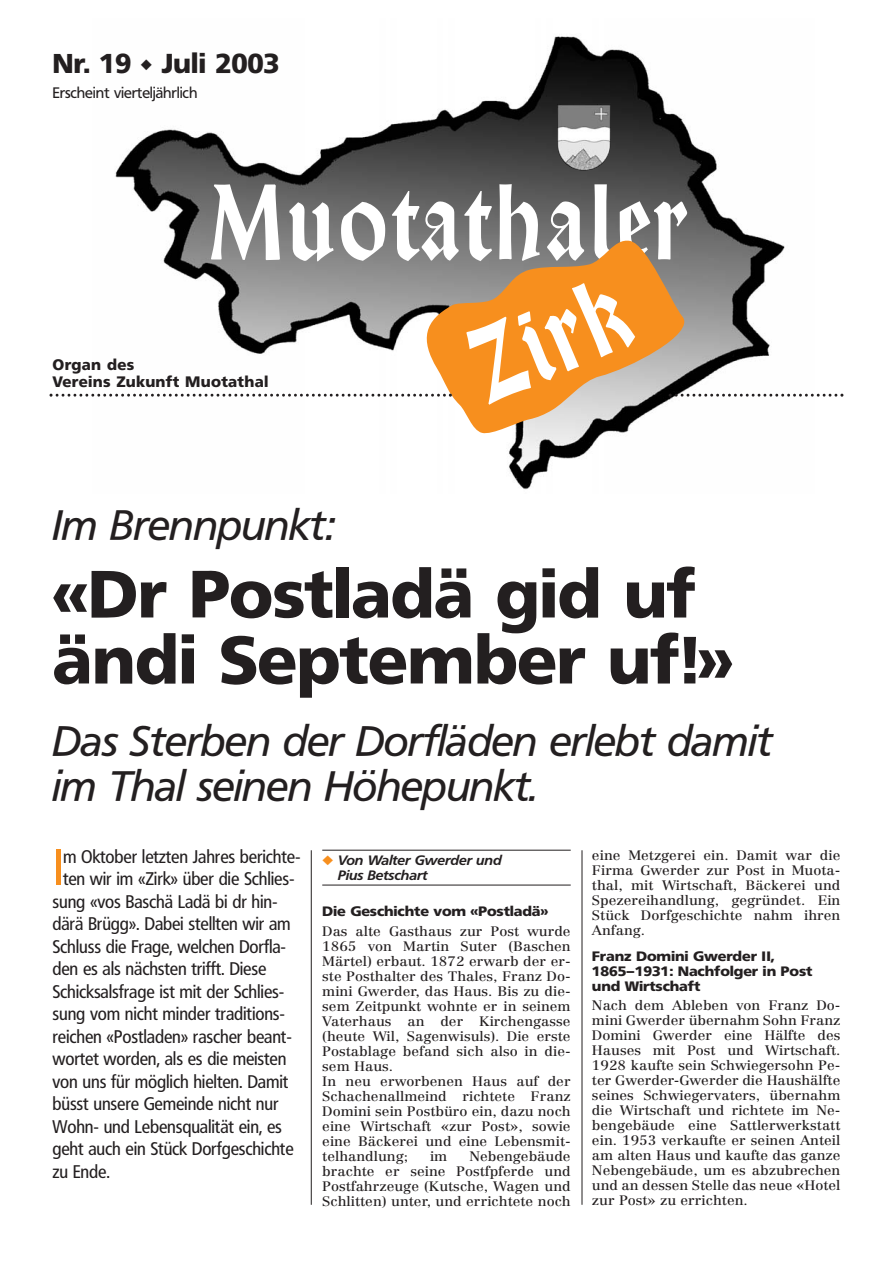
<style>
.page{position:relative;width:893px;height:1263px;background:#fff}
.page>*{position:absolute;margin:0;border:0;box-sizing:border-box;transform-origin:0 0}
.t1{font:500 105.6px "WA19";letter-spacing:.05em;color:#fff;scale:.81 1}
.t2{font:700 66px/66px "FR23";color:#231f20}
.t3{font:condensed 49.8px "FR23";color:#f78f1e;scale:1.05 1}
.t4{font:italic 42px/45px "FR23";color:#231f20}
.t5{font:700 27px "FR23";color:#231f20}
.t6{font:condensed 18px "FR23";letter-spacing:.005em;color:#231f20;scale:1.05 1}
.t7{font:700 15px/16.5px "FR23";letter-spacing:.03em;color:#231f20}
.t8{font:15px "FR23";color:#231f20}
.t9{font:13.5px/15px "Centennial";color:#231f20;text-align:justify;scale:1.07 1}
.t10{font:700 13.5px/15px "FR23";color:#231f20;scale:1.07 1}
.t11{font:italic 500 13.5px/15px "FR23";color:#231f20;scale:1.07 1}
.s1{color:#f78f1e}
</style>
<div class="page">
<img style="left:92px;top:36px;width:721px;height:454px">
<svg style="left:420px;top:238px;width:277px;height:197px;background:#d09a5e"></svg>
<img style="left:557px;top:145px;width:54px;height:26px">
<svg style="left:50px;top:394px;width:402px;height:3px"></svg>
<svg style="left:669px;top:394px;width:174px;height:3px"></svg>
<hr style="left:322px;top:850px;width:249px;height:1px;background:#231f20">
<hr style="left:322px;top:885px;width:249px;height:1px;background:#231f20">
<hr style="left:311px;top:850px;width:1px;height:355px;background:#231f20">
<hr style="left:582px;top:850px;width:1px;height:355px;background:#231f20">
<h3 class="t5" style="left:53px;top:52px;width:228px">Nr. 19 ◆ Juli 2003</h3>
<p class="t8" style="left:53px;top:87px;width:146px">Erscheint vierteljährlich</p>
<h1 class="t1" style="left:211px;top:183px;width:588px">Muotathaler</h1>
<h1 class="t1" style="left:461px;top:334px;width:199px;rotate:-23deg">Zirk</h1>
<p class="t7" style="left:53px;top:358px;width:217px">Organ des<br>Vereins Zukunft Muotathal</p>
<h3 class="t4" style="left:53px;top:506px;width:283px">Im Brennpunkt:</h3>
<h2 class="t2" style="left:53px;top:567px;width:681px">«Dr Postladä gid uf ändi September uf!»</h2>
<h3 class="t4" style="left:53px;top:722px;width:721px">Das Sterben der Dorfläden erlebt damit im Thal seinen Höhepunkt.</h3>
<h3 class="t3" style="left:53px;top:847px;width:11px">I</h3>
<h3 class="t6" style="left:63px;top:849px;width:228px">m Oktober letzten Jahres berichte-</h3>
<p class="t9" style="left:592px;top:849px;width:234px">eine Metzgerei ein. Damit war die Firma Gwerder zur Post in Muota&shy;thal, mit Wirtschaft, Bäckerei und Spezereihandlung, gegründet. Ein Stück Dorfgeschichte nahm ihren Anfang.</p>
<p class="t10" style="left:592px;top:950px;width:207px">Franz Domini Gwerder II,<br>1865–1931: Nachfolger in Post und Wirtschaft</p>
<p class="t9" style="left:592px;top:999px;width:234px">Nach dem Ableben von Franz Do&shy;mini Gwerder übernahm Sohn Franz Domini Gwerder eine Hälfte des Hauses mit Post und Wirtschaft.<br>1928 kaufte sein Schwiegersohn Pe&shy;ter Gwerder-Gwerder die Haushälfte seines Schwiegervaters, übernahm die Wirtschaft und richtete im Ne&shy;bengebäude eine Sattlerwerkstatt ein. 1953 verkaufte er seinen Anteil am alten Haus und kaufte das ganze Nebengebäude, um es abzubrechen und an dessen Stelle das neue «Hotel zur Post» zu errichten.</p>
<p class="t11" style="left:338px;top:854px;width:155px;text-indent:-16px"><span class="s1">◆</span> Von Walter Gwerder und<br>Pius Betschart</p>
<p class="t10" style="left:322px;top:905px;width:213px">Die Geschichte vom «Postladä»</p>
<p class="t9" style="left:322px;top:924px;width:234px;text-align:left">Das alte Gasthaus zur Post wurde<br>1865 von Martin Suter (Baschen<br>Märtel) erbaut. 1872 erwarb der er&shy;ste Posthalter des Thales, Franz Do&shy;mini Gwerder, das Haus. Bis zu die&shy;sem Zeitpunkt wohnte er in seinem<br>Vaterhaus an der Kirchengasse (heute Wil, Sagenwisuls). Die erste<br>Postablage befand sich also in die&shy;sem Haus.<br>In neu erworbenen Haus auf der<br>Schachenallmeind richtete Franz<br>Domini sein Postbüro ein, dazu noch eine Wirtschaft «zur Post», sowie eine Bäckerei und eine Lebensmit&shy;telhandlung;</p>
<h3 class="t6" style="left:63px;top:871px;width:222px">ten wir im «Zirk» über die Schlies-</h3>
<h3 class="t6" style="left:53px;top:894px;width:216px">sung «vos Baschä Ladä bi dr hin-</h3>
<h3 class="t6" style="left:53px;top:916px;width:228px">därä Brügg». Dabei stellten wir am</h3>
<h3 class="t6" style="left:53px;top:939px;width:224px">Schluss die Frage, welchen Dorfla-</h3>
<h3 class="t6" style="left:53px;top:961px;width:205px">den es als nächsten trifft. Diese</h3>
<h3 class="t6" style="left:53px;top:984px;width:222px">Schicksalsfrage ist mit der Schlies-</h3>
<h3 class="t6" style="left:53px;top:1006px;width:223px">sung vom nicht minder traditions-</h3>
<h3 class="t6" style="left:53px;top:1029px;width:229px">reichen «Postladen» rascher beant-</h3>
<h3 class="t6" style="left:53px;top:1051px;width:224px">wortet worden, als es die meisten</h3>
<h3 class="t6" style="left:53px;top:1074px;width:226px">von uns für möglich hielten. Damit</h3>
<h3 class="t6" style="left:53px;top:1096px;width:217px">büsst unsere Gemeinde nicht nur</h3>
<h3 class="t6" style="left:53px;top:1119px;width:220px">Wohn- und Lebensqualität ein, es</h3>
<h3 class="t6" style="left:53px;top:1141px;width:231px">geht auch ein Stück Dorfgeschichte</h3>
<h3 class="t6" style="left:53px;top:1164px;width:56px">zu Ende.</h3>
<p class="t9" style="left:322px;top:1149px;width:234px;text-indent:147px">Nebengebäude brachte er seine Postfpferde und Postfahrzeuge (Kutsche, Wagen und Schlitten) unter, und errichtete noch</p>
<p class="t9" style="left:430px;top:1149px;width:18px">im</p>
</div>
